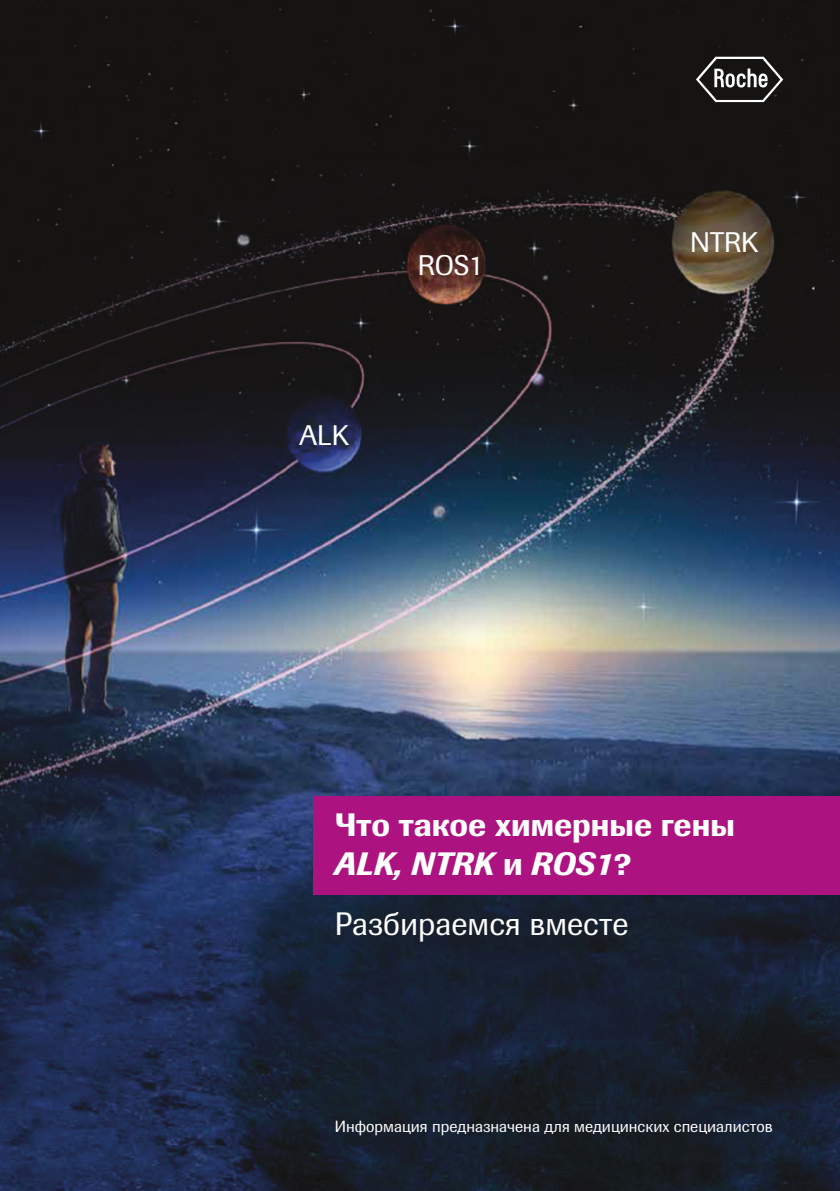
<style>
.page{position:relative;width:840px;height:1191px;background:#fff}
.page>*{position:absolute;margin:0;border:0;box-sizing:border-box;transform-origin:0 0}
.t1{font:500 32px/38.4px "Imago Pro";color:#fff}
.t2{font:32px "Imago Pro";color:#fff}
.t3{font:28px "Imago Pro";color:#fff}
.t4{font:16px "Imago Pro";color:#fff}
.s1{font-style:italic}
</style>
<div class="page">
<img style="left:0;top:0;width:839px;height:1191px">
<div style="left:313px;top:796px;width:526px;height:98px;background:#ad1380"></div>
<svg style="left:695px;top:57px;width:87px;height:45px"></svg>
<h2 class="t3" style="left:299px;top:417px;width:51px">ALK</h2>
<h2 class="t3" style="left:417px;top:247px;width:67px">ROS1</h2>
<h2 class="t3" style="left:689px;top:224px;width:69px">NTRK</h2>
<h1 class="t1" style="left:334px;top:805px;width:401px">Что такое химерные гены<br><span class="s1">ALK, NTRK</span> и <span class="s1">ROS1</span>?</h1>
<h1 class="t2" style="left:334px;top:902px;width:295px">Разбираемся вместе</h1>
<p class="t4" style="left:334px;top:1115px;width:439px">Информация предназначена для медицинских специалистов</p>
</div>
